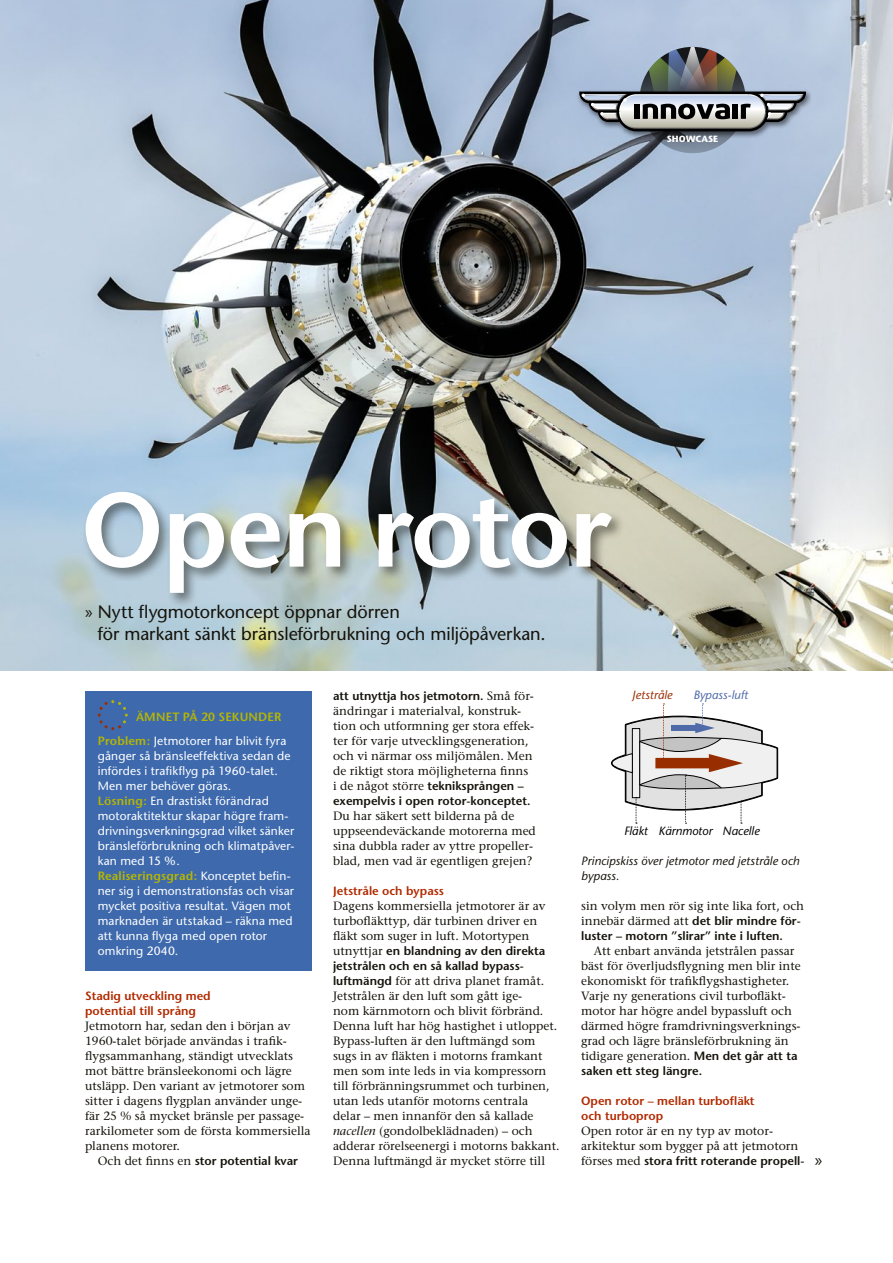
<style>
.page{position:relative;width:893px;height:1263px;background:#fff}
.page>*{position:absolute;margin:0;border:0;box-sizing:border-box;transform-origin:0 0}
.t1{font:600 105px "Stone Sans";letter-spacing:-.015em;color:#fff}
.t2{font:18px/22.5px "Stone Sans";letter-spacing:-.005em;color:#15130b}
.t3{font:18px "Myriad Pro";color:#15130b}
.t4{font:12px/15px "Stone Serif";color:#15130b}
.t5{font:12px/15px "Stone Sans";letter-spacing:.01em;color:#fff}
.t6{font:600 12px/15px "Stone Sans";color:#15130b}
.t7{font:600 12px/15px "Stone Sans";color:#b12a00}
.t8{font:italic 12px/15px "Stone Sans";letter-spacing:.005em;color:#15130b}
.t9{font:italic 12px "Stone Sans";color:#000}
.t10{font:600 12px "Stone Sans";letter-spacing:.02em;color:#b6b600}
.t11{font:italic 12px "Stone Sans";color:#4f6aa9}
.t12{font:italic 12px "Stone Sans";color:#982e00}
.t13{font:700 9px "Stone Sans";color:#fff}
.s1{font-family:"Myriad Pro"}
.s2{font-weight:600;color:#b6b600}
.s3{font-family:"Stone Serif";font-weight:400}
.s4{font-family:"Stone Sans";font-weight:600}
.s5{font-style:italic}
</style>
<div class="page">
<img style="left:0;top:0;width:893px;height:670px">
<div style="left:85px;top:691px;width:227px;height:279px;background:#3e6aad"></div>
<svg style="left:98px;top:700px;width:30px;height:30px"></svg>
<svg style="left:639px;top:47px;width:107px;height:106px"></svg>
<img style="left:575px;top:87px;width:240px;height:53px">
<svg style="left:579px;top:47px;width:227px;height:84px;background:#8f97a0"></svg>
<div style="left:82px;top:489px;width:544px;height:119px;background:#15130b;opacity:.5"></div>
<svg style="left:611px;top:703px;width:167px;height:121px"></svg>
<p class="t13" style="left:667px;top:133px;width:53px">SHOWCASE</p>
<h1 class="t1" style="left:81px;top:467px;width:532px">Open rotor</h1>
<h2 class="t2" style="left:98px;top:600px;width:449px;text-indent:-13px"><span class="s1">»</span> Nytt flygmotorkoncept öppnar dörren<br>för markant sänkt bränsleförbrukning och miljöpåverkan.</h2>
<p class="t10" style="left:136px;top:710px;width:147px">ÄMNET PÅ 20 SEKUNDER</p>
<p class="t5" style="left:98px;top:733px;width:198px"><span class="s2">Problem:</span> Jetmotorer har blivit fyra gånger så bränsleeffektiva sedan de infördes i trafikflyg på 1960-talet.<br>Men mer behöver göras.<br><span class="s2">Lösning:</span> En drastiskt förändrad motoraktitektur skapar högre fram&shy;drivningsverkningsgrad vilket sänker bränsleförbrukning och klimatpåver&shy;kan med 15 %.<br><span class="s2">Realiseringsgrad:</span> Konceptet befin&shy;ner sig i demonstrationsfas och visar mycket positiva resultat. Vägen mot marknaden är utstakad – räkna med att kunna flyga med open rotor omkring 2040.</p>
<p class="t7" style="left:85px;top:988px;width:127px">Stadig utveckling med potential till språng</p>
<p class="t4" style="left:85px;top:1018px;width:227px">Jetmotorn har, sedan den i början av 1960-talet började användas i trafik&shy;flygsammanhang, ständigt utvecklats mot bättre bränsleekonomi och lägre utsläpp. Den variant av jetmotorer som sitter i dagens flygplan använder unge&shy;fär 25 % så mycket bränsle per passage&shy;rarkilometer som de första kommersiella planens motorer.</p>
<p class="t6" style="left:98px;top:1153px;width:202px"><span class="s3">Och det finns en</span> stor potential kvar</p>
<p class="t6" style="left:333px;top:688px;width:202px">att utnyttja hos jetmotorn. <span class="s3">Små för-</span></p>
<p class="t4" style="left:333px;top:703px;width:203px">ändringar i materialval, konstruk&shy;tion och utformning ger stora effek&shy;ter för varje utvecklingsgeneration, och vi närmar oss miljömålen. Men de riktigt stora möjligheterna finns</p>
<p class="t6" style="left:333px;top:778px;width:199px"><span class="s3">i de något större</span> tekniksprången – exempelvis i open rotor-konceptet.</p>
<p class="t4" style="left:333px;top:808px;width:204px">Du har säkert sett bilderna på de uppseendeväckande motorerna med sina dubbla rader av yttre propeller&shy;blad, men vad är egentligen grejen?</p>
<p class="t7" style="left:333px;top:883px;width:112px">Jetstråle och bypass</p>
<p class="t4" style="left:333px;top:898px;width:214px">Dagens kommersiella jetmotorer är av turbofläkttyp, där turbinen driver en fläkt som suger in luft. Motortypen</p>
<p class="t6" style="left:333px;top:943px;width:214px"><span class="s3">utnyttjar</span> en blandning av den direkta jetstrålen och en så kallad bypass-</p>
<p class="t4" style="left:333px;top:973px;width:228px"><span class="s4">luftmängd</span> för att driva planet framåt.<br>Jetstrålen är den luft som gått ige-<br>nom kärnmotorn och blivit förbränd.<br>Denna luft har hög hastighet i utloppet.<br>Bypass-luften är den luftmängd som sugs in av fläkten i motorns framkant men som inte leds in via kompressorn till förbränningsrummet och turbinen, utan leds utanför motorns centrala<br>delar – men innanför den så kallade <span class="s5">nacellen</span> (gondolbeklädnaden) – och adderar rörelseenergi i motorns bakkant.<br>Denna luftmängd är mycket större till</p>
<p class="t12" style="left:632px;top:688px;width:42px">Jetstråle</p>
<p class="t11" style="left:693px;top:688px;width:56px">Bypass-luft</p>
<p class="t9" style="left:624px;top:824px;width:25px">Fläkt</p>
<p class="t9" style="left:659px;top:824px;width:102px">Kärnmotor Nacelle</p>
<p class="t8" style="left:581px;top:853px;width:220px">Principskiss över jetmotor med jetstråle och bypass.</p>
<p class="t4" style="left:581px;top:898px;width:224px">sin volym men rör sig inte lika fort, och</p>
<p class="t6" style="left:581px;top:913px;width:221px"><span class="s3">innebär därmed att</span> det blir mindre för&shy;luster – motorn ”slirar” inte i luften.</p>
<p class="t4" style="left:581px;top:943px;width:221px;text-indent:13px">Att enbart använda jetstrålen passar bäst för överljudsflygning men blir inte ekonomiskt för trafikflygshastigheter.<br>Varje ny generations civil turbofläkt&shy;motor har högre andel bypassluft och därmed högre framdrivningsverknings&shy;grad och lägre bränsleförbrukning än tidigare generation. <span class="s4">Men det går att ta</span></p>
<p class="t6" style="left:581px;top:1063px;width:123px">saken ett steg längre.</p>
<p class="t7" style="left:581px;top:1093px;width:175px">Open rotor – mellan turbofläkt och turboprop</p>
<p class="t4" style="left:581px;top:1123px;width:219px">Open rotor är en ny typ av motor&shy;arkitektur som bygger på att jetmotorn</p>
<p class="t6" style="left:581px;top:1153px;width:225px"><span class="s3">förses med</span> stora fritt roterande propell-</p>
<h2 class="t3" style="left:815px;top:1149px;width:9px">»</h2>
</div>
